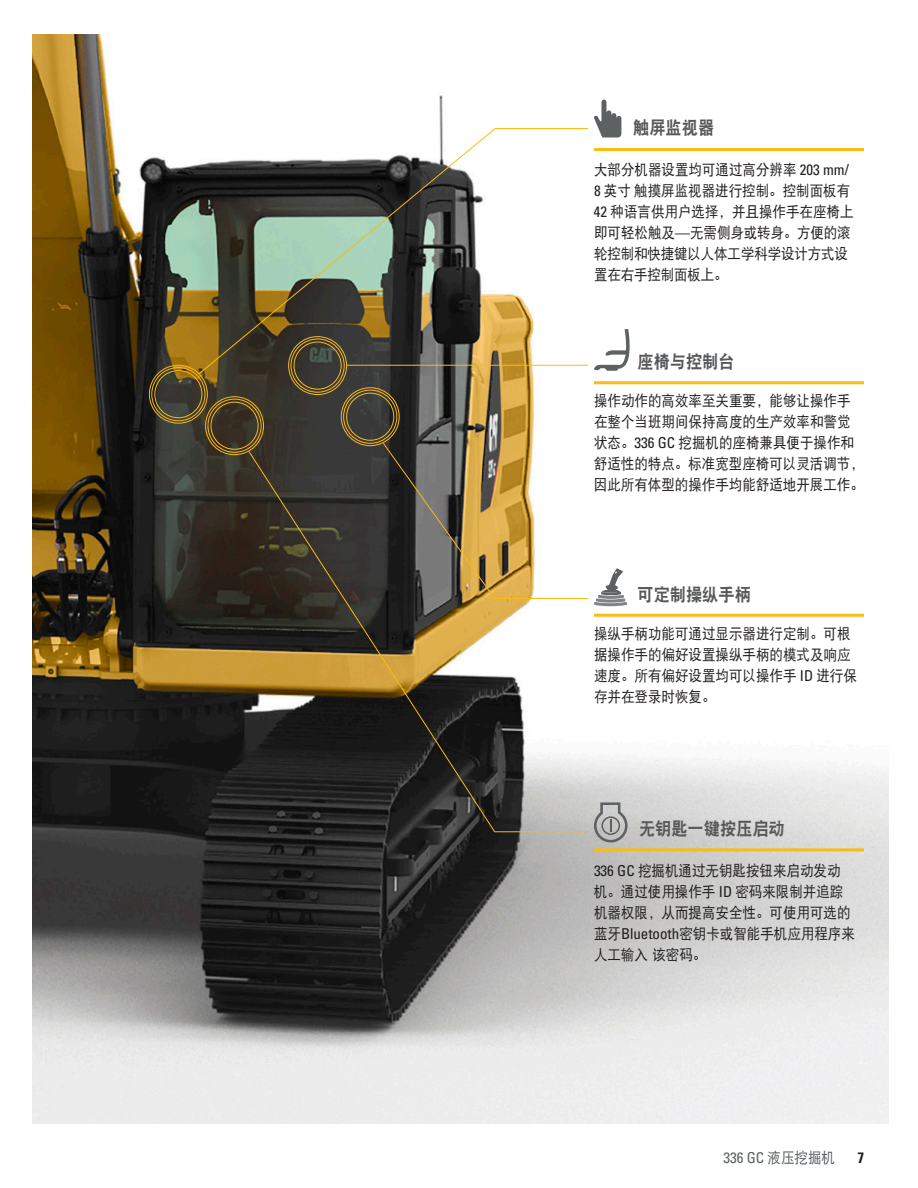
<style>
.page{position:relative;width:918px;height:1188px;background:#fff}
.page>*{position:absolute;margin:0;border:0;box-sizing:border-box;transform-origin:0 0}
.t1{font:18px "DFP Hei W9";color:#57585a;scale:.9 1}
.t2{font:15px/21px "DFP Hei W5";color:#231f20;scale:.9 1}
.t3{font:condensed 15px "Univers LTCYR 57";color:#5d6163}
.t4{font:15px "Univers LTCYR 67 Bold Cond";color:#231f20}
.s1{font-family:"Univers LTCYR 57";font-stretch:condensed}
.s2{font-family:"DFP Hei W5";font-stretch:normal}
</style>
<div class="page">
<img style="left:32px;top:35px;width:857px;height:1088px">
<hr style="left:594px;top:381px;width:270px;height:3px;background:#fcba13">
<hr style="left:594px;top:848px;width:270px;height:3px;background:#fcba13">
<hr style="left:594px;top:614px;width:270px;height:3px;background:#fcba13">
<hr style="left:594px;top:148px;width:270px;height:3px;background:#fcba13">
<div style="left:341px;top:387px;width:59px;height:59px;border:1px solid #fcba13;border-radius:50%"></div>
<div style="left:343px;top:390px;width:54px;height:54px;border:1px solid #fcba13;border-radius:50%"></div>
<div style="left:346px;top:393px;width:48px;height:48px;border:1px solid #fcba13;border-radius:50%"></div>
<div style="left:149px;top:365px;width:59px;height:59px;border:1px solid #fcba13;border-radius:50%"></div>
<div style="left:151px;top:367px;width:54px;height:54px;border:1px solid #fcba13;border-radius:50%"></div>
<div style="left:154px;top:370px;width:48px;height:48px;border:1px solid #fcba13;border-radius:50%"></div>
<div style="left:205px;top:396px;width:59px;height:59px;border:1px solid #fcba13;border-radius:50%"></div>
<div style="left:208px;top:399px;width:54px;height:54px;border:1px solid #fcba13;border-radius:50%"></div>
<div style="left:211px;top:402px;width:47px;height:48px;border:1px solid #fcba13;border-radius:50%"></div>
<hr style="left:495px;top:128px;width:93px;height:1px;background:#fcba13">
<hr style="left:347px;top:365px;width:241px;height:1px;background:#fcba13">
<svg style="left:248px;top:450px;width:341px;height:383px;background:#615b4e"></svg>
<svg style="left:198px;top:128px;width:298px;height:247px"></svg>
<svg style="left:382px;top:442px;width:245px;height:165px"></svg>
<svg style="left:594px;top:100px;width:27px;height:38px"></svg>
<svg style="left:594px;top:802px;width:34px;height:40px"></svg>
<svg style="left:594px;top:329px;width:36px;height:43px"></svg>
<p class="t1" style="left:633px;top:118px;width:91px">触屏监视器</p>
<p class="t2" style="left:594px;top:159px;width:290px">大部分机器设置均可通过高分辨率 <span class="s1">203 mm/<br>8</span> 英寸触摸屏监视器进行控制。控制面板有<br><span class="s1">42</span> 种语言供用户选择，并且操作手在座椅上即可轻松触及<span class="s1">—</span>无需侧身或转身。方便的滚轮控制和快捷键以人体工学科学设计方式设置在右手控制面板上。</p>
<p class="t1" style="left:638px;top:351px;width:109px">座椅与控制台</p>
<p class="t2" style="left:594px;top:390px;width:301px">操作动作的高效率至关重要，能够让操作手在整个当班期间保持高度的生产效率和警觉状态。<span class="s1">336 GC</span> 挖掘机的座椅兼具便于操作和舒适性的特点。标准宽型座椅可以灵活调节，因此所有体型的操作手均能舒适地开展工作。</p>
<p class="t1" style="left:638px;top:585px;width:128px">可定制操纵手柄</p>
<p class="t2" style="left:594px;top:623px;width:294px">操纵手柄功能可通过显示器进行定制。可根据操作手的偏好设置操纵手柄的模式及响应速度。所有偏好设置均可以操作手 <span class="s1">ID</span> 进行保存并在登录时恢复。</p>
<p class="t1" style="left:639px;top:818px;width:164px">无钥匙一键按压启动</p>
<p class="t2" style="left:594px;top:859px;width:291px"><span class="s1">336 GC</span> 挖掘机通过无钥匙按钮来启动发动机。通过使用操作手 <span class="s1">ID</span> 密码来限制并追踪机器权限，从而提高安全性。可使用可选的蓝牙<span class="s1">Bluetooth</span>密钥卡或智能手机应用程序来人工输入该密码。</p>
<p class="t3" style="left:723px;top:1148px;width:113px">336 GC <span class="s2">液压挖掘机</span></p>
<p class="t4" style="left:857px;top:1148px;width:8px">7</p>
</div>
